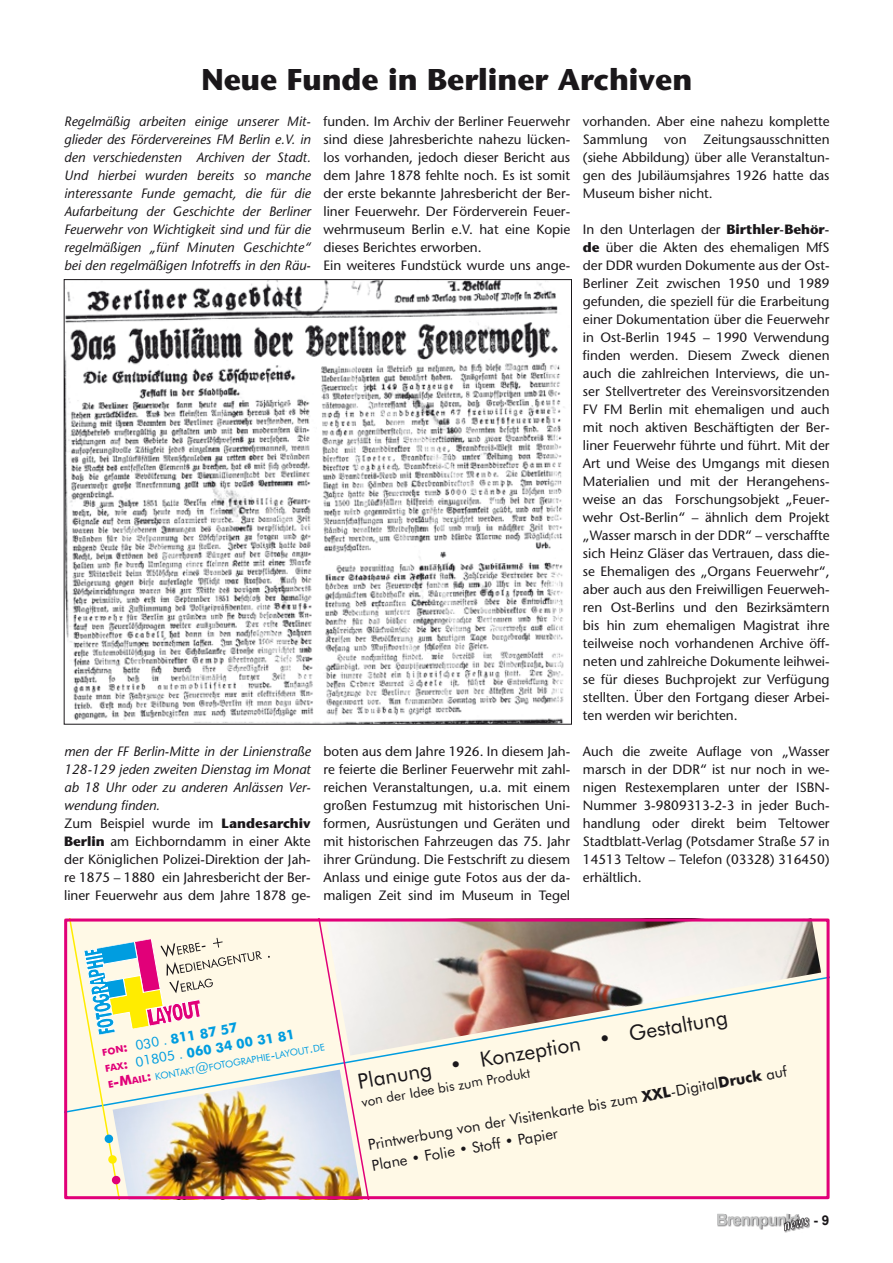
<style>
.page{position:relative;width:893px;height:1263px;background:#fff}
.page>*{position:absolute;margin:0;border:0;box-sizing:border-box;transform-origin:0 0}
.t1{font:700 30px "Stone Sans";color:#1a171a}
.t2{font:21px "Futura BT";color:#1a171a}
.t3{font:15px/21px "Futura BT";color:#1a171a}
.t4{font:13.5px/18px "Stone Sans";color:#1a171a;text-align:justify}
.t5{font:italic 13.5px/18px "Stone Sans";color:#1a171a;text-align:justify}
.t6{font:700 13.5px/16.5px "Futura BT";color:#009de0}
.t7{font:13.5px "Futura BT";color:#1a171a}
.t8{font:700 13.5px "Arial";color:#1a171a}
.t9{font:9.45px "Futura BT";color:#009de0}
.s1{font-style:italic}
.s2{font-weight:700}
.s3{font-size:9.45px;color:#e10079}
.s4{color:#e10079}
.s5{font-weight:400}
.s6{font-weight:700;color:#e10079}
.s7{font-weight:700;font-size:13.5px;color:#e10079}
.s8{font-size:13.5px}
</style>
<div class="page">
<div style="left:64px;top:918px;width:766px;height:281px;background:#fff9e6"></div>
<svg style="left:314px;top:922px;width:62px;height:273px"></svg>
<img style="left:262px;top:1070px;width:105px;height:125px">
<img style="left:319px;top:922px;width:502px;height:133px">
<div style="left:64px;top:918px;width:765px;height:281px;border:3px solid #e10079"></div>
<img style="left:64px;top:918px;width:198px;height:282px">
<img style="left:66px;top:281px;width:499px;height:441px">
<div style="left:785px;top:1218px;width:25px;height:14px;background:#1a171a;opacity:.6"></div>
<svg style="left:717px;top:1214px;width:91px;height:19px"></svg>
<h1 class="t1" style="left:201px;top:61px;width:492px">Neue Funde in Berliner Archiven</h1>
<p class="t5" style="left:64px;top:112px;width:248px">Regelmäßig arbeiten einige unserer Mit&shy;glieder des Fördervereines FM Berlin e.V. in den verschiedensten Archiven der Stadt.<br>Und hierbei wurden bereits so manche interessante Funde gemacht, die für die Aufarbeitung der Geschichte der Berliner Feuerwehr von Wichtigkeit sind und für die regelmäßigen „fünf Minuten Geschichte“ bei den regelmäßigen Infotreffs in den Räu-</p>
<p class="t4" style="left:324px;top:112px;width:248px;text-align:left">funden. Im Archiv der Berliner Feuerwehr sind diese Jahresberichte nahezu lücken&shy;los vorhanden, jedoch dieser Bericht aus dem Jahre 1878 fehlte noch. Es ist somit der erste bekannte Jahresbericht der Ber&shy;liner Feuerwehr. Der Förderverein Feuer&shy;wehrmuseum Berlin e.V. hat eine Kopie dieses Berichtes erworben.<br>Ein weiteres Fundstück wurde uns ange-</p>
<p class="t4" style="left:64px;top:742px;width:248px;text-align:left"><span class="s1">men der FF Berlin-Mitte in der Linienstraße 128-129 jeden zweiten Dienstag im Monat ab 18 Uhr oder zu anderen Anlässen Ver&shy;wendung finden.<br></span>Zum Beispiel wurde im <span class="s2">Landesarchiv Berlin</span> am Eichborndamm in einer Akte der Königlichen Polizei-Direktion der Jah&shy;re 1875 – 1880 ein Jahresbericht der Ber&shy;liner Feuerwehr aus dem Jahre 1878 ge-</p>
<p class="t4" style="left:324px;top:742px;width:248px">boten aus dem Jahre 1926. In diesem Jah&shy;re feierte die Berliner Feuerwehr mit zahl&shy;reichen Veranstaltungen, u.a. mit einem großen Festumzug mit historischen Uni&shy;formen, Ausrüstungen und Geräten und mit historischen Fahrzeugen das 75. Jahr ihrer Gründung. Die Festschrift zu diesem Anlass und einige gute Fotos aus der da&shy;maligen Zeit sind im Museum in Tegel</p>
<p class="t4" style="left:583px;top:112px;width:248px">vorhanden. Aber eine nahezu komplette Sammlung von Zeitungsausschnitten (siehe Abbildung) über alle Veranstaltun&shy;gen des Jubiläumsjahres 1926 hatte das Museum bisher nicht.</p>
<p class="t4" style="left:583px;top:220px;width:248px">In den Unterlagen der <span class="s2">Birthler-Behör&shy;de</span> über die Akten des ehemaligen MfS der DDR wurden Dokumente aus der Ost-Berliner Zeit zwischen 1950 und 1989 gefunden, die speziell für die Erarbeitung einer Dokumentation über die Feuerwehr in Ost-Berlin 1945 – 1990 Verwendung finden werden. Diesem Zweck dienen auch die zahlreichen Interviews, die un&shy;ser Stellvertreter des Vereinsvorsitzenden FV FM Berlin mit ehemaligen und auch mit noch aktiven Beschäftigten der Ber&shy;liner Feuerwehr führte und führt. Mit der Art und Weise des Umgangs mit diesen Materialien und mit der Herangehens&shy;weise an das Forschungsobjekt „Feuer&shy;wehr Ost-Berlin“ – ähnlich dem Projekt „Wasser marsch in der DDR“ – verschaffte sich Heinz Gläser das Vertrauen, dass die&shy;se Ehemaligen des „Organs Feuerwehr“, aber auch aus den Freiwilligen Feuerweh&shy;ren Ost-Berlins und den Bezirksämtern bis hin zum ehemaligen Magistrat ihre teilweise noch vorhandenen Archive öff&shy;neten und zahlreiche Dokumente leihwei&shy;se für dieses Buchprojekt zur Verfügung stellten. Über den Fortgang dieser Arbei&shy;ten werden wir berichten.</p>
<p class="t4" style="left:583px;top:742px;width:248px">Auch die zweite Auflage von „Wasser marsch in der DDR“ ist nur noch in we&shy;nigen Restexemplaren unter der ISBN-Nummer 3-9809313-2-3 in jeder Buch&shy;handlung oder direkt beim Teltower Stadtblatt-Verlag (Potsdamer Straße 57 in 14513 Teltow – Telefon (03328) 316450) erhältlich.</p>
<p class="t6" style="left:101px;top:1043px;width:194px;rotate:-10deg"><span class="s3">fon</span><span class="s4">:</span> <span class="s5">030 .</span> 811 87 57<br><span class="s3">fax</span><span class="s4">:</span> <span class="s5">01805 .</span> 060 34 00 31 81</p>
<p class="t9" style="left:107px;top:1079px;width:222px;rotate:-10deg"><span class="s6">e</span><span class="s7">-M</span><span class="s6">ail</span><span class="s7">:</span> kontakt<span class="s8">@</span>fotographie<span class="s8">-</span>layout<span class="s8">.</span>de</p>
<h2 class="t2" style="left:356px;top:1069px;width:376px;rotate:-10deg">Planung • Konzeption • Gestaltung</h2>
<p class="t3" style="left:366px;top:1134px;width:427px;rotate:-10deg">Printwerbung von der Visitenkarte bis zum <span class="s2">XXL</span>-Digital<span class="s2">Druck</span> auf<br>Plane • Folie • Stoff • Papier</p>
<p class="t7" style="left:360px;top:1094px;width:173px;rotate:-10deg">von der Idee bis zum Produkt</p>
<p class="t8" style="left:813px;top:1211px;width:6px">-</p>
</div>
